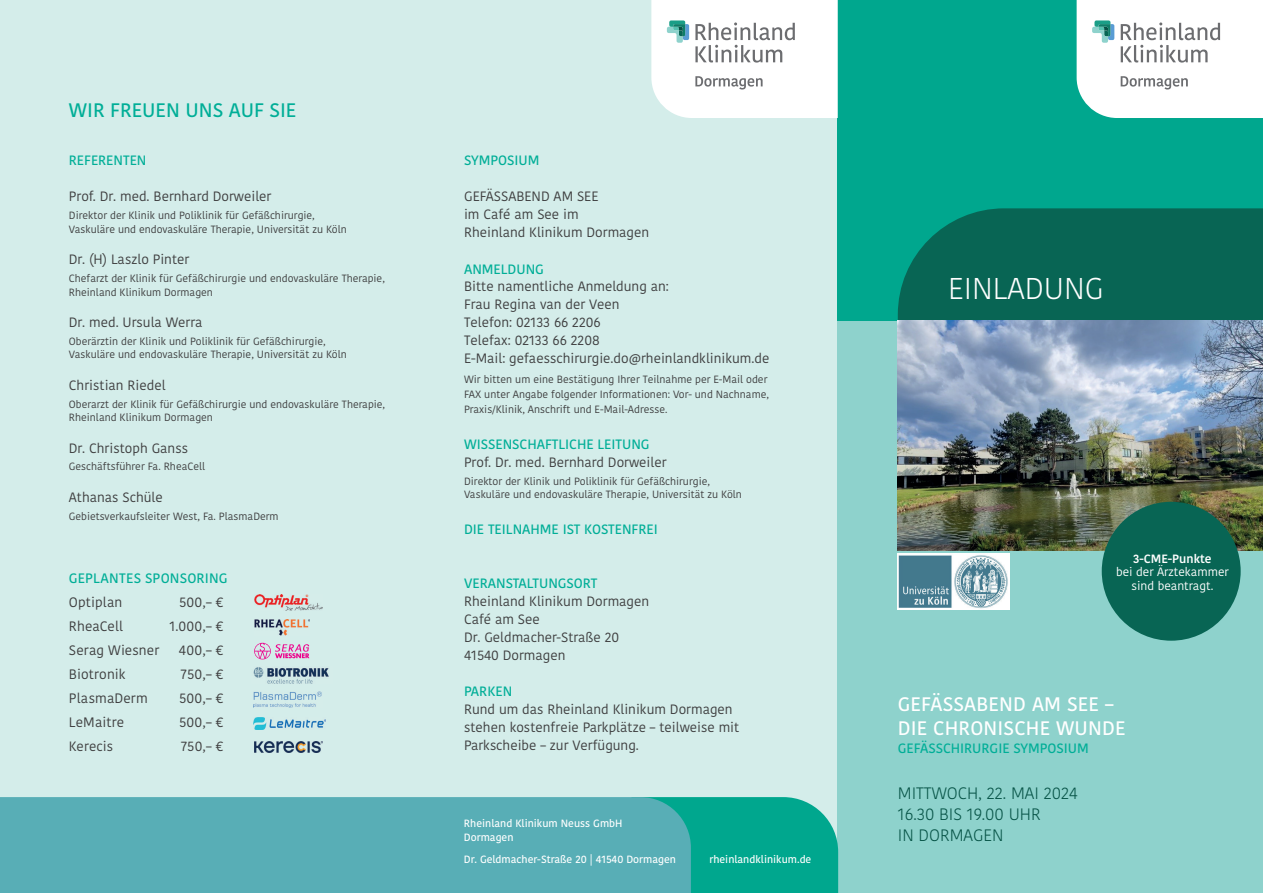
<style>
.page{position:relative;width:1263px;height:893px;background:#fff}
.page>*{position:absolute;margin:0;border:0;box-sizing:border-box;transform-origin:0 0}
.t1{font:300 30px "Kohinoor Devanagari";color:#fff}
.t2{font:500 19.5px/23.4px "Kohinoor Devanagari";letter-spacing:.01em;color:#fff}
.t3{font:500 19.5px "Kohinoor Bangla";color:#00ae97}
.t4{font:300 16.5px/21px "Kohinoor Devanagari";color:#055245}
.t5{font:13.65px "Kohinoor Bangla";letter-spacing:.01em;color:#3e3e3f}
.t6{font:500 13.65px "Kohinoor Bangla";letter-spacing:.01em;color:#00ae97}
.t7{font:13.5px/18px "Kohinoor Bangla";color:#3e3e3f}
.t8{font:500 13.5px "Kohinoor Bangla";color:#00ae97}
.t9{font:12px/13.5px "Kohinoor Bangla";color:#fff;text-align:center}
.t10{font:600 12px "Kohinoor Bangla";color:#fff}
.t11{font:10.5px/13.5px "Kohinoor Bangla";color:#3e3e3f}
.t12{font:500 10.5px/13.5px "Kohinoor Bangla";color:#fff}
</style>
<div class="page">
<div style="left:0;top:0;width:838px;height:797px;background:#d4edea"></div>
<div style="left:838px;top:321px;width:425px;height:572px;background:#8ed2cc"></div>
<div style="left:838px;top:0;width:425px;height:321px;background:#00a78e"></div>
<svg style="left:1077px;top:0;width:186px;height:118px;background:#eef2f2"></svg>
<svg style="left:898px;top:208px;width:365px;height:113px;background:#086958"></svg>
<div style="left:691px;top:797px;width:147px;height:96px;background:#00a78e"></div>
<div style="left:0;top:797px;width:691px;height:96px;background:#58aeb6"></div>
<img style="left:898px;top:321px;width:365px;height:229px">
<img style="left:254px;top:594px;width:69px;height:17px">
<img style="left:254px;top:619px;width:55px;height:17px">
<svg style="left:254px;top:643px;width:55px;height:16px"></svg>
<img style="left:252px;top:667px;width:80px;height:17px">
<img style="left:254px;top:691px;width:69px;height:16px">
<img style="left:254px;top:718px;width:72px;height:11px">
<img style="left:255px;top:741px;width:67px;height:11px">
<div style="left:1102px;top:502px;width:139px;height:139px;background:#086554;border-radius:50%"></div>
<img style="left:898px;top:553px;width:111px;height:57px">
<svg style="left:651px;top:0;width:187px;height:118px"></svg>
<h2 class="t3" style="left:69px;top:95px;width:229px">WIR FREUEN UNS AUF SIE</h2>
<p class="t8" style="left:69px;top:150px;width:79px">REFERENTEN</p>
<p class="t7" style="left:69px;top:187px;width:204px">Prof. Dr. med. Bernhard Dorweiler</p>
<p class="t11" style="left:69px;top:209px;width:279px">Direktor der Klinik und Poliklinik für Gefäßchirurgie,<br>Vaskuläre und endovaskuläre Therapie, Universität zu Köln</p>
<p class="t7" style="left:69px;top:250px;width:122px">Dr. (H) Laszlo Pinter</p>
<p class="t11" style="left:69px;top:271px;width:317px">Chefarzt der Klinik für Gefäßchirurgie und endovaskuläre Therapie,<br>Rheinland Klinikum Dormagen</p>
<p class="t7" style="left:69px;top:313px;width:135px">Dr. med. Ursula Werra</p>
<p class="t11" style="left:69px;top:334px;width:279px">Oberärztin der Klinik und Poliklinik für Gefäßchirurgie,<br>Vaskuläre und endovaskuläre Therapie, Universität zu Köln</p>
<p class="t7" style="left:69px;top:376px;width:98px">Christian Riedel</p>
<p class="t11" style="left:69px;top:397px;width:318px">Oberarzt der Klinik für Gefäßchirurgie und endovaskuläre Therapie,<br>Rheinland Klinikum Dormagen</p>
<p class="t7" style="left:69px;top:438px;width:121px">Dr. Christoph Ganss</p>
<p class="t11" style="left:69px;top:460px;width:138px">Geschäftsführer Fa. RheaCell</p>
<p class="t7" style="left:69px;top:488px;width:95px">Athanas Schüle</p>
<p class="t11" style="left:69px;top:509px;width:211px">Gebietsverkaufsleiter West, Fa. PlasmaDerm</p>
<h3 class="t6" style="left:69px;top:567px;width:160px">GEPLANTES SPONSORING</h3>
<h3 class="t5" style="left:69px;top:592px;width:55px">Optiplan</h3>
<h3 class="t5" style="left:179px;top:592px;width:46px">500,– €</h3>
<h3 class="t5" style="left:69px;top:616px;width:56px">RheaCell</h3>
<h3 class="t5" style="left:169px;top:616px;width:56px">1.000,– €</h3>
<h3 class="t5" style="left:69px;top:640px;width:92px">Serag Wiesner</h3>
<h3 class="t5" style="left:179px;top:640px;width:46px">400,– €</h3>
<h3 class="t5" style="left:69px;top:664px;width:58px">Biotronik</h3>
<h3 class="t5" style="left:181px;top:664px;width:44px">750,– €</h3>
<h3 class="t5" style="left:69px;top:688px;width:80px">PlasmaDerm</h3>
<h3 class="t5" style="left:179px;top:688px;width:46px">500,– €</h3>
<h3 class="t5" style="left:69px;top:712px;width:57px">LeMaitre</h3>
<h3 class="t5" style="left:179px;top:712px;width:46px">500,– €</h3>
<p class="t7" style="left:69px;top:737px;width:46px">Kerecis</p>
<p class="t7" style="left:181px;top:737px;width:44px">750,– €</p>
<p class="t8" style="left:464px;top:150px;width:77px">SYMPOSIUM</p>
<p class="t7" style="left:464px;top:187px;width:187px">GEFÄSSABEND AM SEE<br>im Café am See im<br>Rheinland Klinikum Dormagen</p>
<p class="t8" style="left:464px;top:258px;width:81px">ANMELDUNG</p>
<p class="t7" style="left:464px;top:277px;width:307px">Bitte namentliche Anmeldung an:<br>Frau Regina van der Veen<br>Telefon: 02133 66 2206<br>Telefax: 02133 66 2208<br>E-Mail: gefaesschirurgie.do@rheinlandklinikum.de</p>
<p class="t11" style="left:464px;top:371px;width:306px;line-height:15px">Wir bitten um eine Bestätigung Ihrer Teilnahme per E-Mail oder<br>FAX unter Angabe folgender Informationen: Vor- und Nachname,<br>Praxis/Klinik, Anschrift und E-Mail-Adresse.</p>
<p class="t8" style="left:464px;top:433px;width:187px">WISSENSCHAFTLICHE LEITUNG</p>
<p class="t7" style="left:464px;top:453px;width:204px">Prof. Dr. med. Bernhard Dorweiler</p>
<p class="t11" style="left:464px;top:474px;width:279px">Direktor der Klinik und Poliklinik für Gefäßchirurgie,<br>Vaskuläre und endovaskuläre Therapie, Universität zu Köln</p>
<p class="t8" style="left:464px;top:518px;width:195px">DIE TEILNAHME IST KOSTENFREI</p>
<p class="t8" style="left:464px;top:572px;width:135px">VERANSTALTUNGSORT</p>
<p class="t7" style="left:464px;top:592px;width:187px">Rheinland Klinikum Dormagen<br>Café am See<br>Dr. Geldmacher-Straße 20<br>41540 Dormagen</p>
<p class="t8" style="left:464px;top:680px;width:50px">PARKEN</p>
<p class="t7" style="left:464px;top:700px;width:277px">Rund um das Rheinland Klinikum Dormagen stehen kostenfreie Parkplätze – teilweise mit<br>Parkscheibe – zur Verfügung.</p>
<p class="t12" style="left:464px;top:817px;width:160px">Rheinland Klinikum Neuss GmbH<br>Dormagen</p>
<p class="t12" style="left:464px;top:853px;width:214px">Dr. Geldmacher-Straße 20 | 41540 Dormagen</p>
<p class="t12" style="left:709px;top:853px;width:104px">rheinlandklinikum.de</p>
<h1 class="t1" style="left:948px;top:271px;width:157px">EINLADUNG</h1>
<p class="t10" style="left:1133px;top:549px;width:80px">3-CME-Punkte</p>
<p class="t9" style="left:1116px;top:565px;width:114px">bei der Ärztekammer sind beantragt.</p>
<h2 class="t2" style="left:898px;top:693px;width:229px">GEFÄSSABEND AM SEE –<br>DIE CHRONISCHE WUNDE</h2>
<p class="t8" style="left:898px;top:737px;width:193px">GEFÄSSCHIRURGIE SYMPOSIUM</p>
<h3 class="t4" style="left:898px;top:783px;width:181px">MITTWOCH, 22. MAI 2024<br>16.30 BIS 19.00 UHR<br>IN DORMAGEN</h3>
</div>
